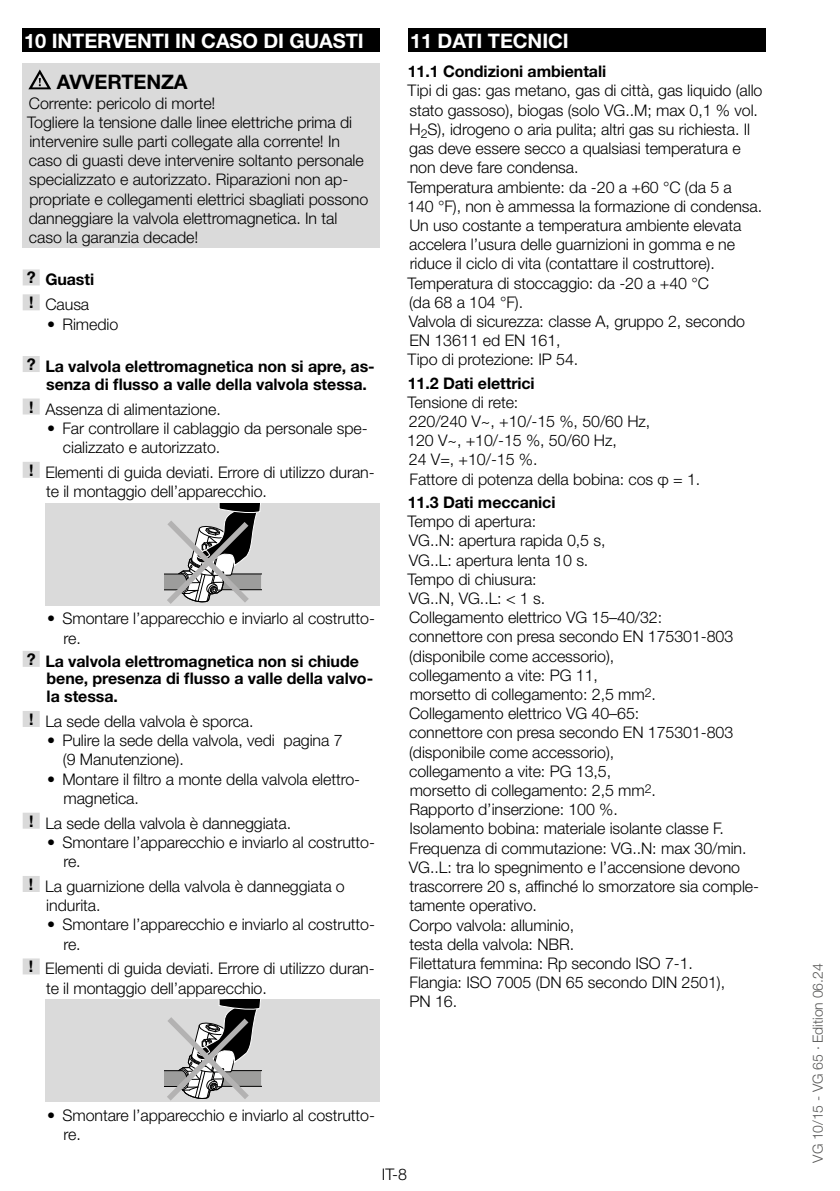
<style>
.page{position:relative;width:840px;height:1191px;background:#fff}
.page>*{position:absolute;margin:0;border:0;box-sizing:border-box;transform-origin:0 0}
.t1{font:700 20px "Helvetica Neue LT Pro";letter-spacing:-.005em;color:#fff}
.t2{font:700 20px "Helvetica Neue LT Pro";letter-spacing:-.005em;color:#000}
.t3{font:300 16px/19.2px "Helvetica Neue LT Pro";letter-spacing:-.005em;color:#000}
.t4{font:700 16px/17.6px "Helvetica Neue LT Pro";letter-spacing:-.005em;color:#000}
.t5{font:300 14px "Helvetica Neue LT Pro";letter-spacing:-.005em;color:#575756}
.s1{font-weight:300}
.s2{font-weight:700}
</style>
<div class="page">
<div style="left:23px;top:28px;width:357px;height:24px;background:#000"></div>
<div style="left:23px;top:64px;width:357px;height:31px;background:#dadada"></div>
<div style="left:23px;top:91px;width:357px;height:22px;background:#dadada"></div>
<div style="left:23px;top:111px;width:357px;height:136px;background:#dadada"></div>
<div style="left:23px;top:269px;width:17px;height:16px;background:#dadada"></div>
<div style="left:23px;top:294px;width:17px;height:16px;background:#dadada"></div>
<div style="left:23px;top:356px;width:17px;height:16px;background:#dadada"></div>
<div style="left:23px;top:398px;width:17px;height:16px;background:#dadada"></div>
<div style="left:23px;top:462px;width:17px;height:16px;background:#dadada"></div>
<div style="left:23px;top:651px;width:17px;height:16px;background:#dadada"></div>
<div style="left:23px;top:711px;width:17px;height:16px;background:#dadada"></div>
<div style="left:23px;top:812px;width:17px;height:16px;background:#dadada"></div>
<div style="left:23px;top:876px;width:17px;height:16px;background:#dadada"></div>
<div style="left:23px;top:958px;width:17px;height:16px;background:#dadada"></div>
<svg style="left:28px;top:69px;width:23px;height:20px"></svg>
<div style="left:45px;top:503px;width:335px;height:102px;background:#dadada"></div>
<svg style="left:164px;top:503px;width:97px;height:101px"></svg>
<div style="left:45px;top:999px;width:335px;height:102px;background:#dadada"></div>
<svg style="left:164px;top:999px;width:97px;height:102px"></svg>
<div style="left:408px;top:28px;width:357px;height:24px;background:#000"></div>
<p class="t1" style="left:24px;top:28px;width:341px">10 INTERVENTI IN CASO DI GUASTI</p>
<p class="t2" style="left:57px;top:70px;width:132px">AVVERTEN ZA</p>
<p class="t3" style="left:27px;top:93px;width:342px">Corrente: pericolo di morte!<br>Togliere la tensione dalle linee elettriche prima di intervenire sulle parti collegate alla corrente! In caso di guasti deve intervenire soltanto personale specializzato e autorizzato. Riparazioni non ap&shy;propriate e collegamenti elettrici sbagliati possono danneggiare la valvola elettromagnetica. In tal caso la garanzia decade!</p>
<p class="t4" style="left:27px;top:267px;width:69px;line-height:24.8px">? Guasti ! <span class="s1">Causa</span></p>
<p class="t3" style="left:47px;top:314px;width:73px">• Rimedio</p>
<p class="t4" style="left:46px;top:357px;width:330px;text-indent:-19px">? La valvola elettromagnetica non si apre, as&shy;senza di flusso a valle della valvola stessa.</p>
<p class="t3" style="left:29px;top:399px;width:193px"><span class="s2">!</span> Assenza di alimentazione.</p>
<p class="t3" style="left:63px;top:418px;width:306px;text-indent:-16px">• Far controllare il cablaggio da personale spe&shy;cializzato e autorizzato.</p>
<p class="t3" style="left:46px;top:462px;width:330px;text-indent:-17px"><span class="s2">!</span> Elementi di guida deviati. Errore di utilizzo duran&shy;te il montaggio dell’apparecchio.</p>
<p class="t3" style="left:63px;top:609px;width:313px;text-indent:-16px">• Smontare l’apparecchio e inviarlo al costrutto&shy;re.</p>
<p class="t4" style="left:46px;top:652px;width:328px;text-indent:-20px">? La valvola elettromagnetica non si chiude bene, presenza di flusso a valle della valvo&shy;la stessa.</p>
<p class="t3" style="left:29px;top:711px;width:226px"><span class="s2">!</span> La sede della valvola è sporca.</p>
<p class="t3" style="left:63px;top:730px;width:281px;text-indent:-16px">• Pulire la sede della valvola, vedi pagina 7 (9 Manutenzione).</p>
<p class="t3" style="left:63px;top:769px;width:298px;text-indent:-16px">• Montare il filtro a monte della valvola elettro&shy;magnetica.</p>
<p class="t3" style="left:29px;top:813px;width:263px"><span class="s2">!</span> La sede della valvola è danneggiata.</p>
<p class="t3" style="left:63px;top:832px;width:313px;text-indent:-16px">• Smontare l’apparecchio e inviarlo al costrutto&shy;re.</p>
<p class="t3" style="left:46px;top:876px;width:300px;text-indent:-17px"><span class="s2">!</span> La guarnizione della valvola è danneggiata o indurita.</p>
<p class="t3" style="left:63px;top:914px;width:313px;text-indent:-16px">• Smontare l’apparecchio e inviarlo al costrutto&shy;re.</p>
<p class="t3" style="left:46px;top:958px;width:330px;text-indent:-17px"><span class="s2">!</span> Elementi di guida deviati. Errore di utilizzo duran&shy;te il montaggio dell’apparecchio.</p>
<p class="t1" style="left:410px;top:28px;width:105px">11 DATI TECN</p>
<p class="t1" style="left:542px;top:28px;width:28px">ICI</p>
<p class="t4" style="left:407px;top:62px;width:200px">11.1 Condizioni ambientali</p>
<p class="t3" style="left:407px;top:81px;width:356px">Tipi di gas: gas metano, gas di città, gas liquido (allo stato gassoso), biogas (solo VG..M; max 0,1 % vol.<br>H<sub>2</sub>S), idrogeno o aria pulita; altri gas su richiesta. Il gas deve essere secco a qualsiasi temperatura e non deve fare condensa.<br>Temperatura ambiente: da -20 a +60 °C (da 5 a<br>140 °F), non è ammessa la formazione di condensa.<br>Un uso costante a temperatura ambiente elevata accelera l’usura delle guarnizioni in gomma e ne riduce il ciclo di vita (contattare il costruttore).<br>Temperatura di stoccaggio: da -20 a +40 °C<br>(da 68 a 104 °F).<br>Valvola di sicurezza: classe A, gruppo 2, secondo EN 13611 ed EN 161,<br>Tipo di protezione: IP 54.</p>
<p class="t4" style="left:407px;top:374px;width:128px">11.2 Dati elettrici</p>
<p class="t3" style="left:407px;top:392px;width:294px">Tensione di rete:<br>220/240 V~, +10/-15 %, 50/60 Hz,<br>120 V~, +10/-15 %, 50/60 Hz,<br>24 V=, +10/-15 %.<br>Fattore di potenza della bobina: cos φ = 1.</p>
<p class="t4" style="left:407px;top:493px;width:149px">11.3 Dati meccanici</p>
<p class="t3" style="left:407px;top:511px;width:353px">Tempo di apertura:<br>VG..N: apertura rapida 0,5 s,<br>VG..L: apertura lenta 10 s.<br>Tempo di chiusura:<br>VG..N, VG..L: &lt; 1 s.<br>Collegamento elettrico VG 15–40/32:<br>connettore con presa secondo EN 175301-803 (disponibile come accessorio),<br>collegamento a vite: PG 11,<br>morsetto di collegamento: 2,5 mm<sup>2</sup>.<br>Collegamento elettrico VG 40–65:<br>connettore con presa secondo EN 175301-803 (disponibile come accessorio),<br>collegamento a vite: PG 13,5,<br>morsetto di collegamento: 2,5 mm<sup>2</sup>.<br>Rapporto d’inserzione: 100 %.<br>Isolamento bobina: materiale isolante classe F.<br>Frequenza di commutazione: VG..N: max 30/min.<br>VG..L: tra lo spegnimento e l’accensione devono trascorrere 20 s, affinché lo smorzatore sia comple&shy;tamente operativo.<br>Corpo valvola: alluminio,<br>testa della valvola: NBR.<br>Filettatura femmina: Rp secondo ISO 7-1.<br>Flangia: ISO 7005 (DN 65 secondo DIN 2501),<br>PN 16.</p>
<p class="t3" style="left:63px;top:1105px;width:313px;text-indent:-16px">• Smontare l’apparecchio e inviarlo al costrutto&shy;re.</p>
<p class="t3" style="left:382px;top:1164px;width:26px">IT-8</p>
<p class="t5" style="left:809px;top:1162px;width:200px;rotate:-90deg">VG 10/15 - VG 65 · Edition 06.24</p>
</div>
